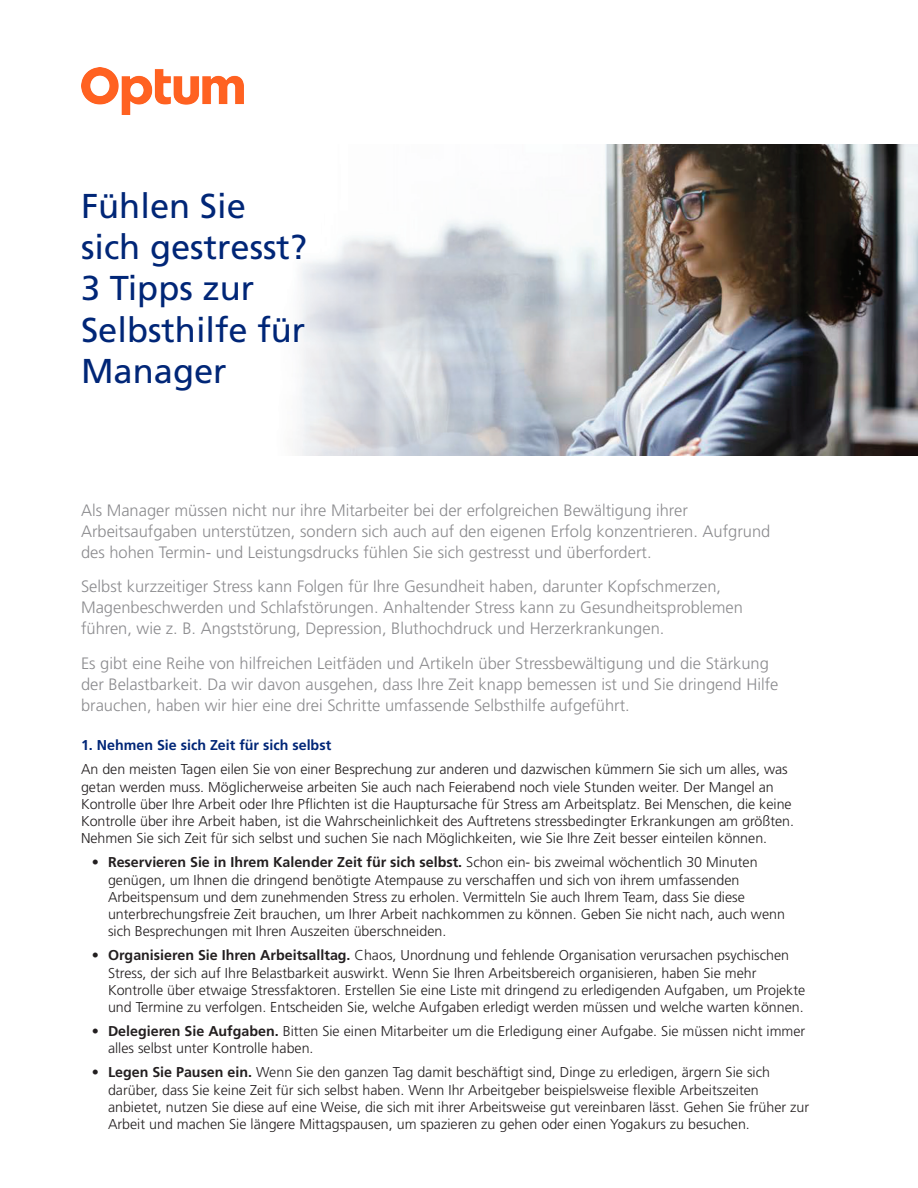
<style>
.page{position:relative;width:918px;height:1188px;background:#fff}
.page>*{position:absolute;margin:0;border:0;box-sizing:border-box;transform-origin:0 0}
.Headline-subhead{font:34.5px/41.4px "Frutiger LT Std";color:#002677}
.Headline-subhead-2{font:300 16.5px/21px "Frutiger LT Std";color:#8c8c8f}
.Headline-subhead-3{font:300 14.25px/17.2px "Frutiger LT Std";color:#231f20}
.Headline-subhead-4{font:700 14.25px "Frutiger LT Std";color:#002677}
.s1{font-weight:700}
</style>
<div class="page">
<img style="left:299px;top:144px;width:619px;height:311px">
<img style="left:81px;top:68px;width:163px;height:47px">
<p class="Headline-subhead" style="left:81px;top:185px;width:228px">Fühlen Sie sich gestresst?<br>3 Tipps zur<br>Selbsthilfe für<br>Manager</p>
<p class="Headline-subhead-2" style="left:81px;top:500px;width:691px">Als Manager müssen nicht nur ihre Mitarbeiter bei der erfolgreichen Bewältigung ihrer<br>Arbeitsaufgaben unterstützen, sondern sich auch auf den eigenen Erfolg konzentrieren. Aufgrund des hohen Termin- und Leistungsdrucks fühlen Sie sich gestresst und überfordert.</p>
<p class="Headline-subhead-2" style="left:81px;top:576px;width:664px">Selbst kurzzeitiger Stress kann Folgen für Ihre Gesundheit haben, darunter Kopfschmerzen,<br>Magenbeschwerden und Schlafstörungen. Anhaltender Stress kann zu Gesundheitsproblemen führen, wie z. B. Angststörung, Depression, Bluthochdruck und Herzerkrankungen.</p>
<p class="Headline-subhead-2" style="left:81px;top:653px;width:699px">Es gibt eine Reihe von hilfreichen Leitfäden und Artikeln über Stressbewältigung und die Stärkung der Belastbarkeit. Da wir davon ausgehen, dass Ihre Zeit knapp bemessen ist und Sie dringend Hilfe brauchen, haben wir hier eine drei Schritte umfassende Selbsthilfe aufgeführt.</p>
<p class="Headline-subhead-4" style="left:81px;top:737px;width:252px">1. Nehmen Sie sich Zeit für sich selbst</p>
<p class="Headline-subhead-3" style="left:81px;top:761px;width:715px">An den meisten Tagen eilen Sie von einer Besprechung zur anderen und dazwischen kümmern Sie sich um alles, was getan werden muss. Möglicherweise arbeiten Sie auch nach Feierabend noch viele Stunden weiter. Der Mangel an Kontrolle über Ihre Arbeit oder Ihre Pflichten ist die Hauptursache für Stress am Arbeitsplatz. Bei Menschen, die keine Kontrolle über ihre Arbeit haben, ist die Wahrscheinlichkeit des Auftretens stressbedingter Erkrankungen am größten.<br>Nehmen Sie sich Zeit für sich selbst und suchen Sie nach Möglichkeiten, wie Sie Ihre Zeit besser einteilen können.</p>
<p class="Headline-subhead-3" style="left:108px;top:854px;width:679px;text-indent:-16px">• <span class="s1">Reservieren Sie in Ihrem Kalender Zeit für sich selbst.</span> Schon ein- bis zweimal wöchentlich 30 Minuten genügen, um Ihnen die dringend benötigte Atempause zu verschaffen und sich von ihrem umfassenden Arbeitspensum und dem zunehmenden Stress zu erholen. Vermitteln Sie auch Ihrem Team, dass Sie diese unterbrechungsfreie Zeit brauchen, um Ihrer Arbeit nachkommen zu können. Geben Sie nicht nach, auch wenn sich Besprechungen mit Ihren Auszeiten überschneiden.</p>
<p class="Headline-subhead-3" style="left:108px;top:947px;width:699px;text-indent:-16px">• <span class="s1">Organisieren Sie Ihren Arbeitsalltag.</span> Chaos, Unordnung und fehlende Organisation verursachen psychischen Stress, der sich auf Ihre Belastbarkeit auswirkt. Wenn Sie Ihren Arbeitsbereich organisieren, haben Sie mehr Kontrolle über etwaige Stressfaktoren. Erstellen Sie eine Liste mit dringend zu erledigenden Aufgaben, um Projekte und Termine zu verfolgen. Entscheiden Sie, welche Aufgaben erledigt werden müssen und welche warten können.</p>
<p class="Headline-subhead-3" style="left:108px;top:1023px;width:699px;text-indent:-16px">• <span class="s1">Delegieren Sie Aufgaben.</span> Bitten Sie einen Mitarbeiter um die Erledigung einer Aufgabe. Sie müssen nicht immer alles selbst unter Kontrolle haben.</p>
<p class="Headline-subhead-3" style="left:108px;top:1064px;width:703px;text-indent:-16px">• <span class="s1">Legen Sie Pausen ein.</span> Wenn Sie den ganzen Tag damit beschäftigt sind, Dinge zu erledigen, ärgern Sie sich darüber, dass Sie keine Zeit für sich selbst haben. Wenn Ihr Arbeitgeber beispielsweise flexible Arbeitszeiten anbietet, nutzen Sie diese auf eine Weise, die sich mit ihrer Arbeitsweise gut vereinbaren lässt. Gehen Sie früher zur Arbeit und machen Sie längere Mittagspausen, um spazieren zu gehen oder einen Yogakurs zu besuchen.</p>
</div>
